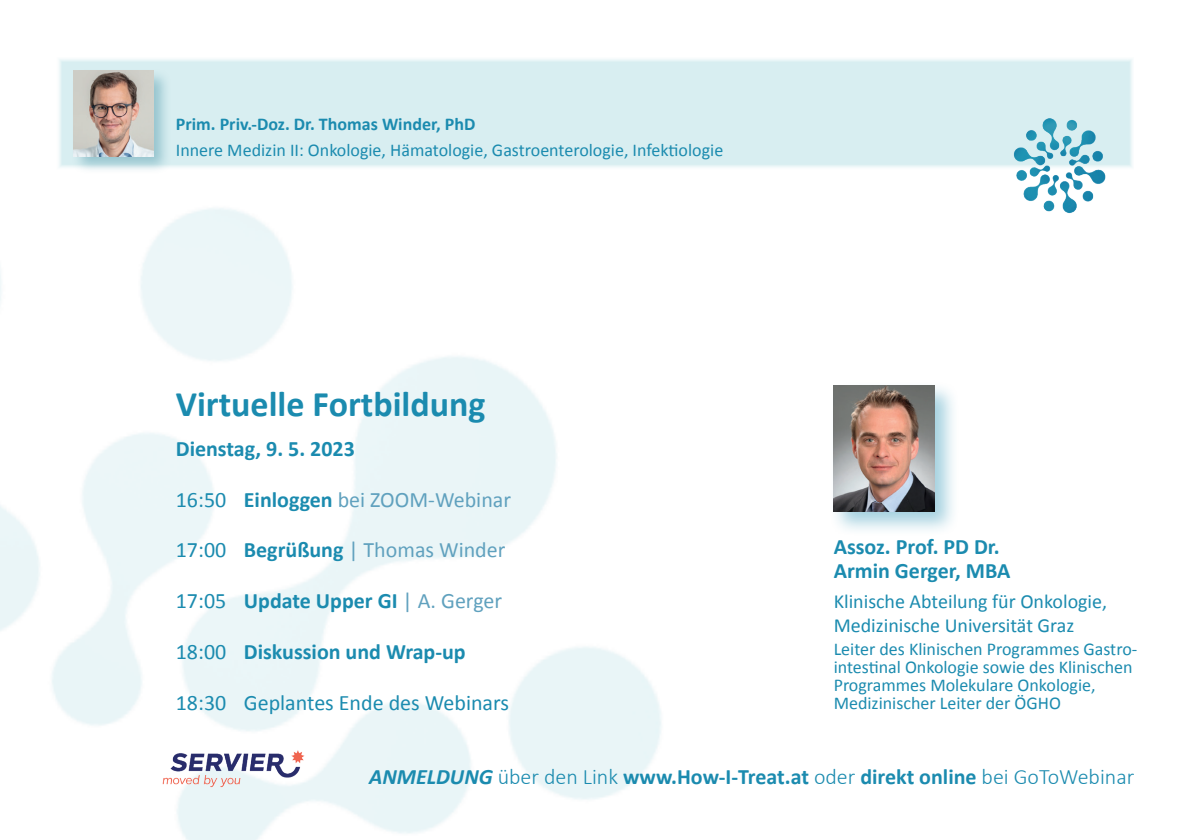
<style>
.page{position:relative;width:1191px;height:840px;background:#fff}
.page>*{position:absolute;margin:0;border:0;box-sizing:border-box;transform-origin:0 0}
.t1{font:700 36px "Calibri";color:#1b8baf}
.t2{font:700 22px/24px "Calibri";color:#1b8baf}
.t3{font:22px "Calibri";color:#60a1be}
.t4{font:22px "Calibri";color:#1b8baf}
.t5{font:20px/24px "Calibri";color:#1b8baf}
.t6{font:18px/18px "Calibri";color:#1b8baf}
.t7{font:700 18px "Calibri";color:#1b8baf}
.s1{color:#1b8baf}
.s2{font-weight:700;color:#1b8baf}
.s3{font-weight:400}
.s4{font-weight:400;color:#60a1be}
.s5{font-style:italic}
.s6{font-weight:300}
</style>
<div class="page">
<div style="left:57px;top:57px;width:1077px;height:113px;background:#d8eef1"></div>
<img style="left:1012px;top:118px;width:95px;height:95px">
<div style="left:71px;top:68px;width:101px;height:106px;background:#33869a;opacity:.4"></div>
<img style="left:74px;top:71px;width:79px;height:85px">
<div style="left:829px;top:381px;width:130px;height:155px;background:#1b8baf;opacity:.4"></div>
<img style="left:833px;top:385px;width:101px;height:126px">
<img style="left:162px;top:750px;width:154px;height:43px">
<p class="t7" style="left:176px;top:112px;width:301px">Prim. Priv.-Doz. Dr. Thomas Winder, PhD</p>
<p class="t6" style="left:176px;top:141px;width:549px">Innere Medizin II: Onkologie, Hämatologie, Gastroenterologie, Infektiologie</p>
<h1 class="t1" style="left:176px;top:380px;width:311px">Virtuelle Fortbildung</h1>
<p class="t2" style="left:176px;top:436px;width:180px">Dienstag, 9. 5. 2023</p>
<p class="t3" style="left:176px;top:485px;width:337px"><span class="s1">16:50</span> <span class="s2">Einloggen</span> bei ZOOM-Webinar</p>
<p class="t3" style="left:176px;top:535px;width:331px"><span class="s1">17:00</span> <span class="s2">Begrüßung</span> | Thomas Winder</p>
<p class="t2" style="left:176px;top:588px;width:328px"><span class="s3">17:05</span> Update Upper GI <span class="s4">| A. Gerger</span></p>
<p class="t2" style="left:176px;top:639px;width:291px"><span class="s3">18:00</span> Diskussion und Wrap-up</p>
<p class="t4" style="left:176px;top:688px;width:335px">18:30 Geplantes Ende des Webinars</p>
<p class="t2" style="left:833px;top:534px;width:178px">Assoz. Prof. PD Dr.<br>Armin Gerger, MBA</p>
<p class="t5" style="left:833px;top:588px;width:275px">Klinische Abteilung für Onkologie,<br>Medizinische Universität Graz</p>
<p class="t6" style="left:833px;top:640px;width:305px">Leiter des Klinischen Programmes Gastro&shy;intestinal Onkologie sowie des Klinischen Programmes Molekulare Onkologie, Medizinischer Leiter der ÖGHO</p>
<p class="t2" style="left:369px;top:763px;width:766px"><span class="s5">ANMELDUNG</span> <span class="s6">über den Link</span> www.How-I-Treat.at <span class="s6">oder</span> direkt online <span class="s6">bei GoToWebinar</span></p>
</div>
